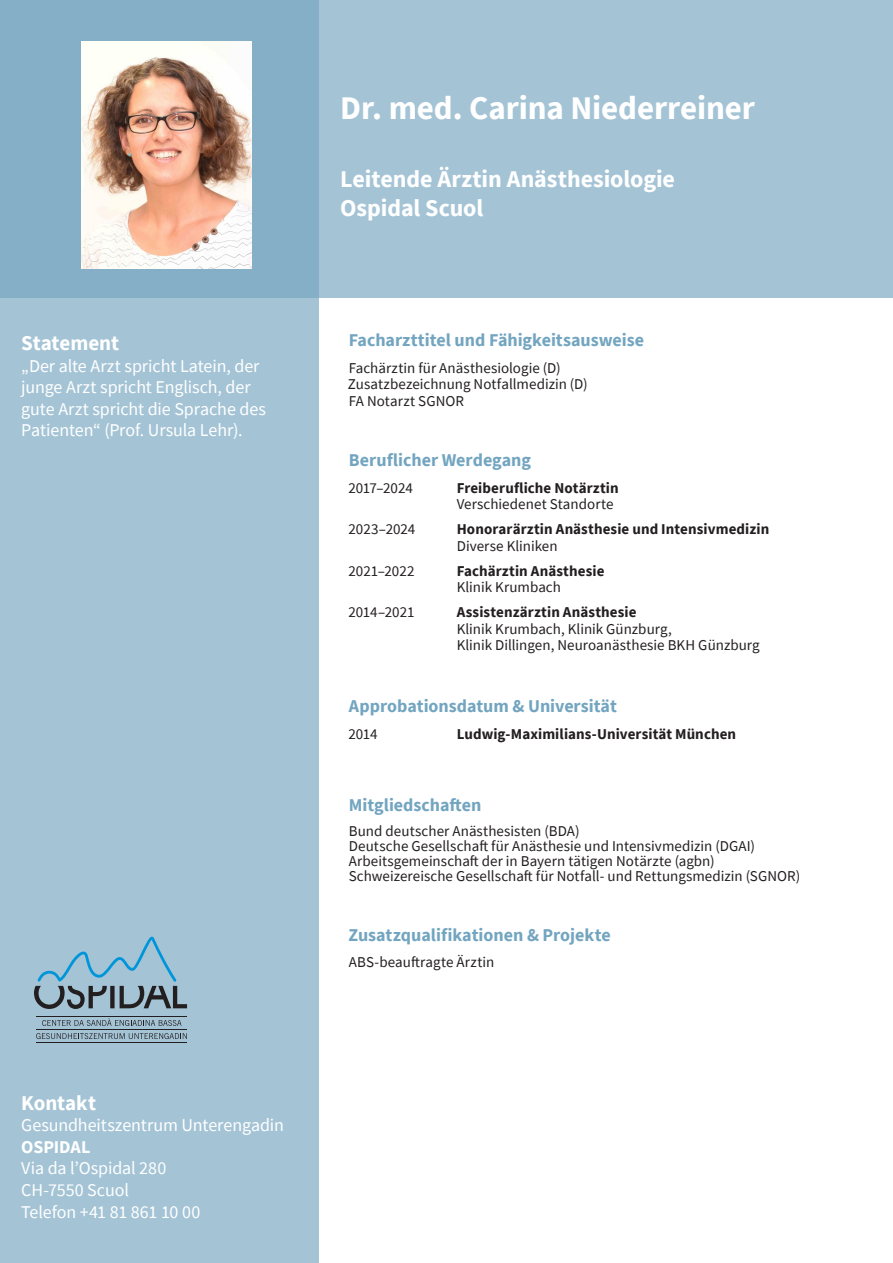
<style>
.page{position:relative;width:893px;height:1263px;background:#fff}
.page>*{position:absolute;margin:0;border:0;box-sizing:border-box;transform-origin:0 0}
.t1{font:700 33px "Source Sans Pro";letter-spacing:-.005em;color:#fff}
.t2{font:700 24px/28.8px "Source Sans Pro";letter-spacing:-.005em;color:#fff}
.t3{font:700 21px "Source Sans Pro";letter-spacing:-.005em;color:#fff}
.t4{font:18px/21.6px "Source Sans Pro";letter-spacing:-.005em;color:#fff}
.t5{font:700 18px "Source Sans Pro";color:#73a5c0}
.t6{font:700 18px "Source Sans Pro";letter-spacing:-.005em;color:#fff}
.t7{font:15px "Source Sans Pro";color:#231f20}
.t8{font:700 15px "Source Sans Pro";letter-spacing:.005em;color:#231f20}
</style>
<div class="page">
<div style="left:0;top:0;width:893px;height:298px;background:#a4c4d6"></div>
<svg style="left:0;top:0;width:319px;height:1263px;background:#9ec0d3"></svg>
<img style="left:82px;top:42px;width:170px;height:227px">
<svg style="left:34px;top:936px;width:153px;height:73px;background:#8badc0"></svg>
<svg style="left:42px;top:1018px;width:140px;height:8px"></svg>
<svg style="left:36px;top:1033px;width:151px;height:6px"></svg>
<hr style="left:36px;top:1016px;width:151px;height:1px;background:#231f20">
<hr style="left:36px;top:1042px;width:151px;height:1px;background:#231f20">
<hr style="left:36px;top:1029px;width:151px;height:1px;background:#231f20">
<p class="t3" style="left:21px;top:329px;width:99px">Statement</p>
<p class="t4" style="left:21px;top:355px;width:246px">„Der alte Arzt spricht Latein, der junge Arzt spricht Englisch, der gute Arzt spricht die Sprache des Patienten“ (Prof. Ursula Lehr).</p>
<p class="t3" style="left:21px;top:1088px;width:76px">Kontakt</p>
<p class="t4" style="left:21px;top:1114px;width:264px">Gesundheitszentrum Unterengadin</p>
<p class="t6" style="left:21px;top:1135px;width:71px">OSPIDAL</p>
<p class="t4" style="left:21px;top:1157px;width:147px">Via da l’Ospidal 280</p>
<p class="t4" style="left:21px;top:1179px;width:109px">CH-7550 Scuol</p>
<p class="t4" style="left:21px;top:1201px;width:181px">Telefon +41 81 861 10 00</p>
<h1 class="t1" style="left:340px;top:86px;width:416px">Dr. med. Carina Niederreiner</h1>
<h2 class="t2" style="left:340px;top:164px;width:336px">Leitende Ärztin Anästhesiologie<br>Ospidal Scuol</h2>
<p class="t5" style="left:349px;top:328px;width:297px">Facharzttitel und Fähigkeitsausweise</p>
<p class="t7" style="left:349px;top:358px;width:213px">Fachärztin für Anästhesiologie (D)</p>
<p class="t7" style="left:348px;top:375px;width:241px">Zusatzbezeichnung Notfallmedizin (D)</p>
<p class="t7" style="left:349px;top:391px;width:117px">FA Notarzt SGNOR</p>
<p class="t5" style="left:349px;top:448px;width:184px">Beruflicher Werdegang</p>
<p class="t7" style="left:348px;top:478px;width:66px">2017–2024</p>
<p class="t8" style="left:457px;top:478px;width:164px">Freiberufliche Notärztin</p>
<p class="t7" style="left:457px;top:495px;width:158px">Verschiedenet Standorte</p>
<p class="t7" style="left:348px;top:520px;width:68px">2023–2024</p>
<p class="t8" style="left:457px;top:519px;width:314px">Honorarärztin Anästhesie und Intensivmedizin</p>
<p class="t7" style="left:457px;top:536px;width:102px">Diverse Kliniken</p>
<p class="t7" style="left:348px;top:561px;width:68px">2021–2022</p>
<p class="t8" style="left:457px;top:561px;width:149px">Fachärztin Anästhesie</p>
<p class="t7" style="left:457px;top:578px;width:106px">Klinik Krumbach</p>
<p class="t7" style="left:348px;top:603px;width:68px">2014–2021</p>
<p class="t8" style="left:457px;top:602px;width:181px">Assistenzärztin Anästhesie</p>
<p class="t7" style="left:457px;top:619px;width:217px">Klinik Krumbach, Klinik Günzburg,</p>
<p class="t7" style="left:457px;top:636px;width:305px">Klinik Dillingen, Neuroanästhesie BKH Günzburg</p>
<p class="t5" style="left:349px;top:694px;width:269px">Approbationsdatum &amp; Universität</p>
<p class="t7" style="left:348px;top:724px;width:31px">2014</p>
<p class="t8" style="left:457px;top:724px;width:281px">Ludwig-Maximilians-Universität München</p>
<p class="t5" style="left:349px;top:793px;width:134px">Mitgliedschaften</p>
<p class="t7" style="left:349px;top:822px;width:232px">Bund deutscher Anästhesisten (BDA)</p>
<p class="t7" style="left:349px;top:837px;width:408px">Deutsche Gesellschaft für Anästhesie und Intensivmedizin (DGAI)</p>
<p class="t7" style="left:349px;top:852px;width:367px">Arbeitsgemeinschaft der in Bayern tätigen Notärzte (agbn)</p>
<p class="t7" style="left:349px;top:867px;width:453px">Schweizereische Gesellschaft für Notfall- und Rettungsmedizin (SGNOR)</p>
<p class="t5" style="left:348px;top:923px;width:264px">Zusatzqualifikationen &amp; Projekte</p>
<p class="t7" style="left:349px;top:952px;width:147px">ABS-beauftragte Ärztin</p>
</div>
